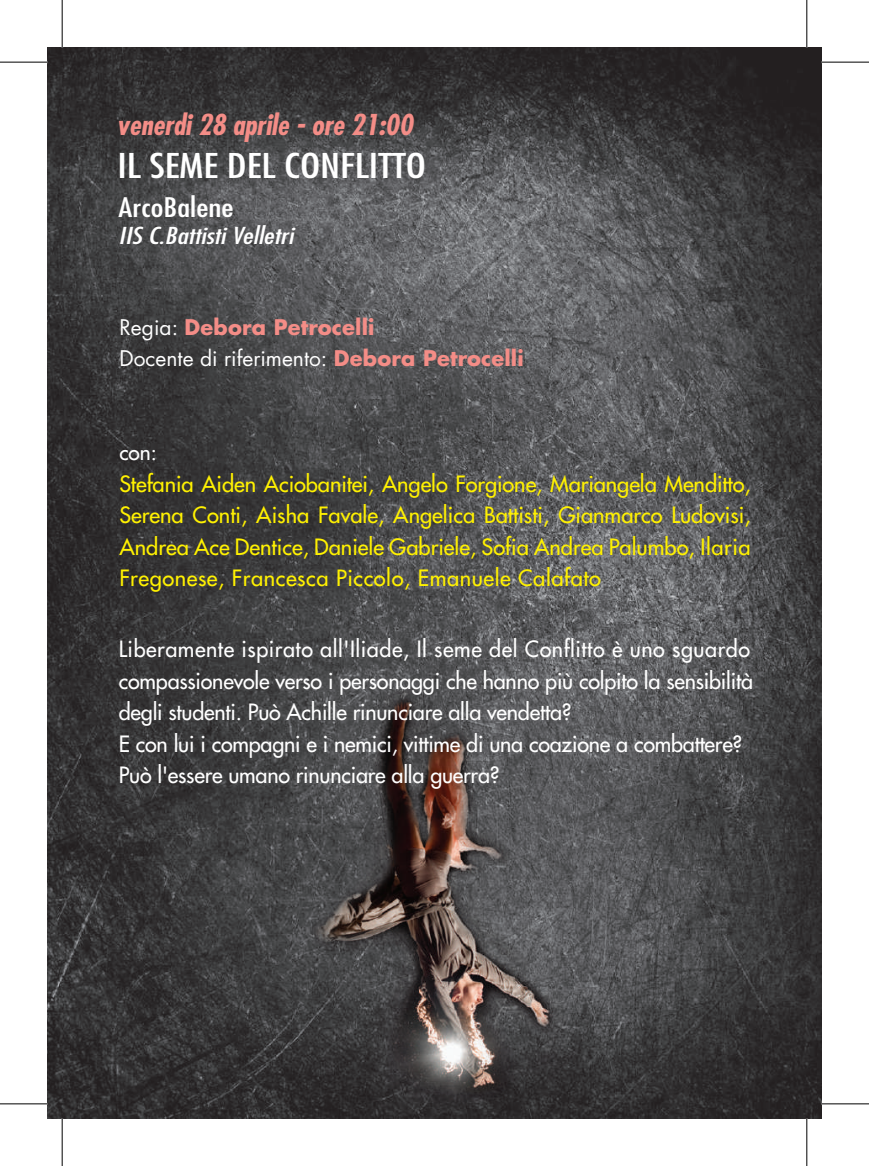
<style>
.page{position:relative;width:869px;height:1166px;background:#fff}
.page>*{position:absolute;margin:0;border:0;box-sizing:border-box;transform-origin:0 0}
.t1{font:condensed 33.25px "Futura";color:#fff;scale:1.28 1}
.t2{font:italic 700 condensed 28px "Futura";color:#f48d87}
.t3{font:condensed 26.25px "Futura";color:#fff;scale:1.28 1}
.t4{font:italic condensed 22.75px "Futura";color:#fff;scale:1.28 1}
.t5{font:21.88px/31.5px "Futura";letter-spacing:-.01em;color:#fff}
.t6{font:21.88px/31.5px "Futura";letter-spacing:.025em;color:#fff101;text-align:justify}
.t7{font:700 21px/31.5px "Futura";letter-spacing:.01em;color:#f48d87}
.t8{font:21px "Futura";color:#fff}
.s1{font-weight:400;color:#fff}
</style>
<div class="page">
<img style="left:47px;top:47px;width:774px;height:1072px">
<hr style="left:0;top:62px;width:47px;height:1px;background:#000">
<hr style="left:821px;top:62px;width:47px;height:1px;background:#000">
<hr style="left:0;top:1104px;width:47px;height:1px;background:#000">
<hr style="left:821px;top:1104px;width:47px;height:1px;background:#000">
<hr style="left:62px;top:0;width:1px;height:47px;background:#000">
<hr style="left:62px;top:1119px;width:1px;height:47px;background:#000">
<hr style="left:806px;top:0;width:1px;height:47px;background:#000">
<hr style="left:806px;top:1119px;width:1px;height:47px;background:#000">
<p class="t2" style="left:117px;top:106px;width:297px">venerdi 28 aprile - ore 21:00</p>
<h1 class="t1" style="left:117px;top:145px;width:242px">IL SEME DEL CONFLITTO</h1>
<p class="t3" style="left:119px;top:191px;width:91px">ArcoBalene</p>
<p class="t4" style="left:119px;top:221px;width:138px">IIS C.Battisti Velletri</p>
<p class="t7" style="left:120px;top:311px;width:405px"><span class="s1">Regia:</span> Debora Petrocelli<br><span class="s1">Docente di riferimento:</span> Debora Petrocelli</p>
<p class="t8" style="left:119px;top:439px;width:39px">con:</p>
<p class="t6" style="left:119px;top:468px;width:633px">Stefania Aiden Aciobanitei, Angelo Forgione, Mariangela Menditto, Serena Conti, Aisha Favale, Angelica Battisti, Gianmarco Ludovisi, Andrea Ace Dentice, Daniele Gabriele, Sofia Andrea Palumbo, Ilaria Fregonese, Francesca Piccolo, Emanuele Calafato</p>
<p class="t5" style="left:119px;top:633px;width:635px">Liberamente ispirato all'Iliade, Il seme del Conflitto è uno sguardo compassionevole verso i personaggi che hanno più colpito la sensibilità degli studenti. Può Achille rinunciare alla vendetta?<br>E con lui i compagni e i nemici, vittime di una coazione a combattere?<br>Può l'essere umano rinunciare alla guerra?</p>
</div>
